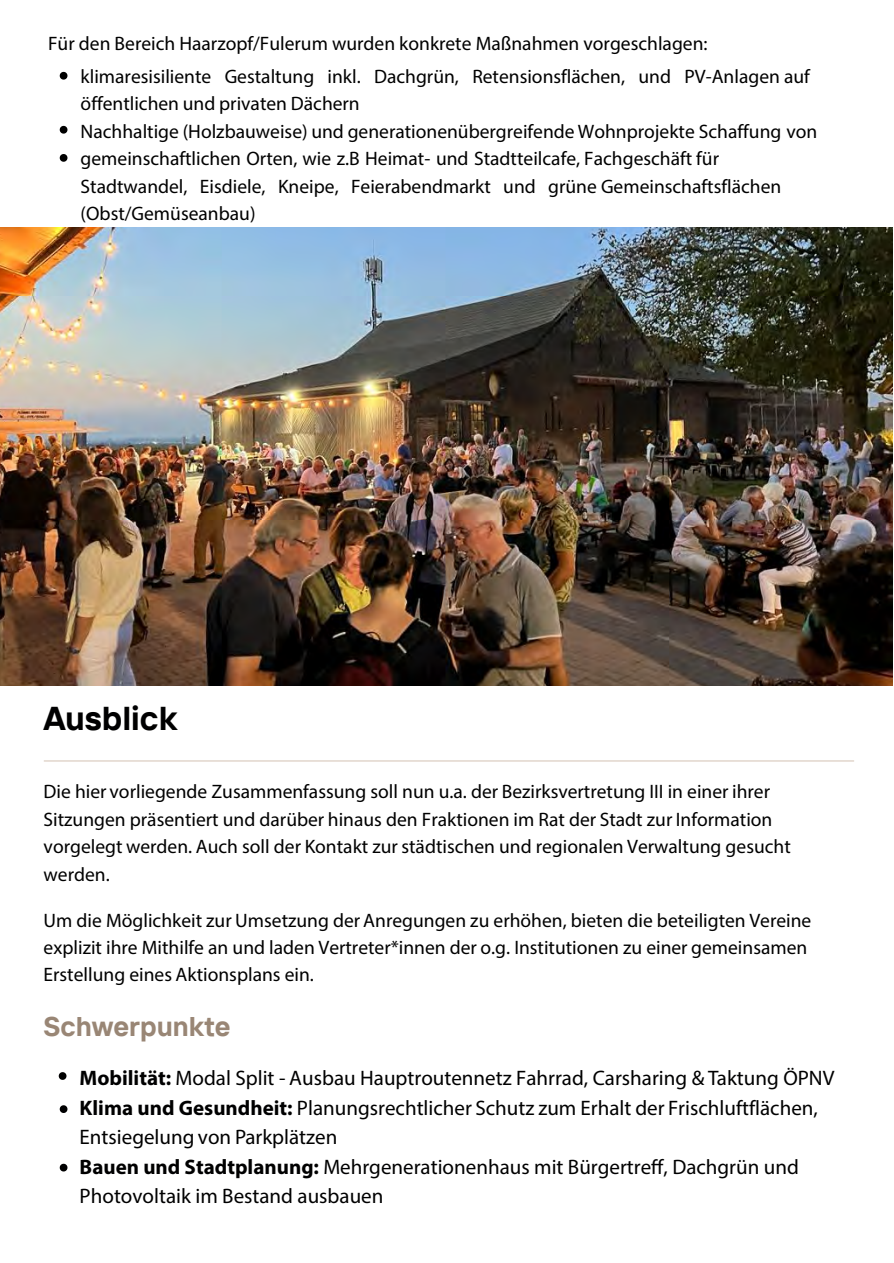
<style>
.page{position:relative;width:894px;height:1263px;background:#fff}
.page>*{position:absolute;margin:0;border:0;box-sizing:border-box;transform-origin:0 0}
.t1{font:700 33px "TT Interphases";color:#000001}
.t2{font:700 27px "TT Interphases";color:#998675}
.t3{font:21px/29.5px "Myriad Pro";color:#000001}
.t4{font:19.5px/27.5px "Myriad Pro";color:#000}
.s1{font-weight:700}
.s2{color:#000}
</style>
<div class="page">
<svg style="left:60px;top:72px;width:7px;height:8px"></svg>
<svg style="left:60px;top:126px;width:7px;height:8px"></svg>
<svg style="left:60px;top:154px;width:7px;height:8px"></svg>
<img style="left:0;top:227px;width:891px;height:458px">
<hr style="left:44px;top:760px;width:809px;height:1px;background:#d8c8bb">
<svg style="left:59px;top:1072px;width:7px;height:8px"></svg>
<svg style="left:60px;top:1105px;width:7px;height:8px"></svg>
<svg style="left:60px;top:1164px;width:7px;height:7px"></svg>
<p class="t4" style="left:48px;top:29px;width:660px">Für den Bereich Haarzopf/Fulerum wurden konkrete Maßnahmen vorgeschlagen:</p>
<p class="t4" style="left:81px;top:62px;width:738px">klimaresisiliente Gestaltung inkl. Dachgrün, Retensionsflächen, und PV-Anlagen auf öffentlichen und privaten Dächern<br>Nachhaltige (Holzbauweise) und generationenübergreifende Wohnprojekte Schaffung von gemeinschaftlichen Orten, wie z.B Heimat- und Stadtteilcafe, Fachgeschäft für Stadtwandel, Eisdiele, Kneipe, Feierabendmarkt und grüne Gemeinschaftsflächen (Obst/Gemüseanbau)</p>
<h1 class="t1" style="left:44px;top:697px;width:135px">Ausblick</h1>
<p class="t4" style="left:44px;top:778px;width:748px">Die hier vorliegende Zusammenfassung soll nun u.a. der Bezirksvertretung III in einer ihrer Sitzungen präsentiert und darüber hinaus den Fraktionen im Rat der Stadt zur Information vorgelegt werden. Auch soll der Kontakt zur städtischen und regionalen Verwaltung gesucht werden.</p>
<p class="t4" style="left:44px;top:906px;width:769px;line-height:27px">Um die Möglichkeit zur Umsetzung der Anregungen zu erhöhen, bieten die beteiligten Vereine explizit ihre Mithilfe an und laden Vertreter*innen der o.g. Institutionen zu einer gemeinsamen<br>Erstellung eines Aktionsplans ein.</p>
<h2 class="t2" style="left:44px;top:1009px;width:188px">Schwerpunkte</h2>
<p class="t3" style="left:80px;top:1063px;width:756px"><span class="s1">Mobilität:</span> Modal Split - Ausbau Hauptroutennetz Fahrrad, Carsharing &amp; Taktung ÖPNV <span class="s1">Klima und Gesundheit:</span> <span class="s2">Planungsrechtlicher Schutz zum Erhalt der Frischluftflächen, Entsiegelung von Parkplätzen<br></span><span class="s1">Bauen und Stadtplanung:</span> Mehrgenerationenhaus mit Bürgertreff, Dachgrün und Photovoltaik im Bestand ausbauen</p>
</div>
